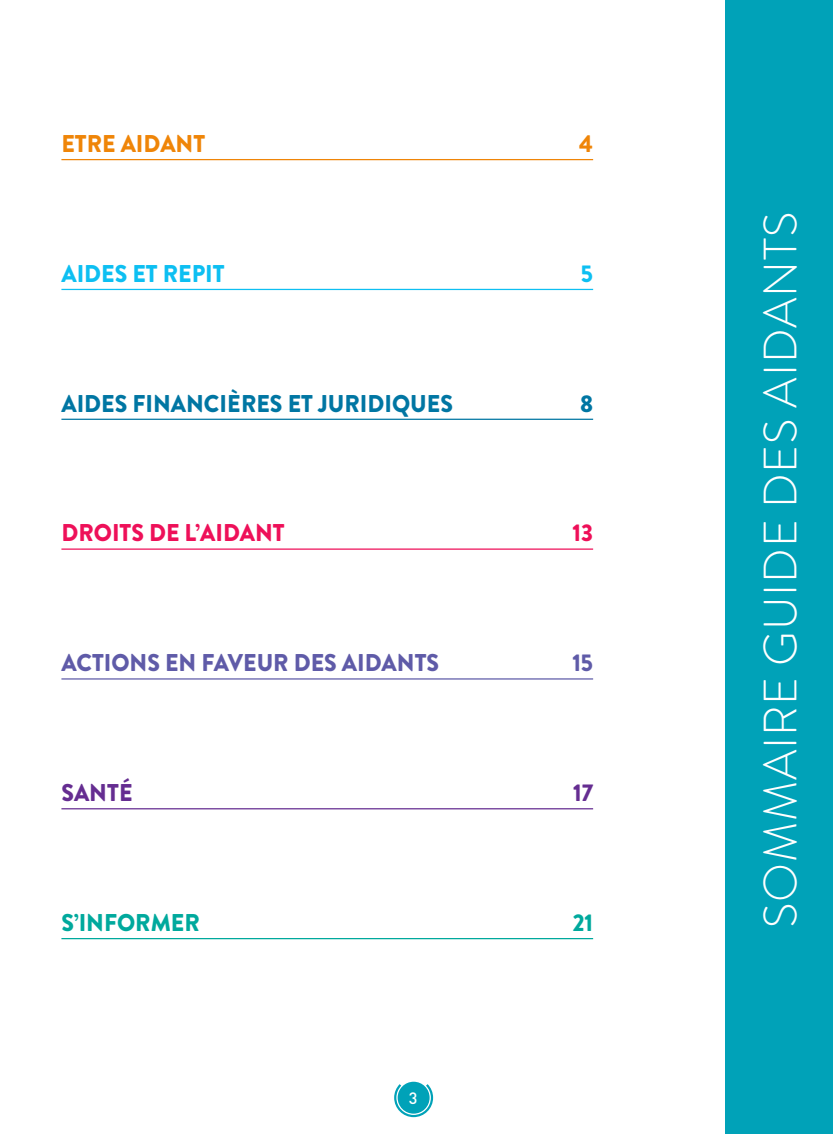
<style>
.page{position:relative;width:833px;height:1134px;background:#fff}
.page>*{position:absolute;margin:0;border:0;box-sizing:border-box;transform-origin:0 0}
.Standerd_DIN{font:300 46.62px "Brandon Grotesque";letter-spacing:.02em;color:#fff}
.t1{font:900 24.25px "Brandon Grotesque";color:#0076a3;scale:.95 1}
.t2{font:900 24.25px "Brandon Grotesque";color:#5f5ba8;scale:.95 1}
.t3{font:900 24.25px "Brandon Grotesque";color:#ee1059;scale:.95 1}
.t4{font:900 24.25px "Brandon Grotesque";color:#0dbff2;scale:.95 1}
.t5{font:900 24.25px "Brandon Grotesque";color:#00a99d;scale:.95 1}
.t6{font:900 24.25px "Brandon Grotesque";color:#ef8508;scale:.95 1}
.t7{font:900 24.25px "Brandon Grotesque";color:#652d91;scale:.95 1}
.t8{font:500 16.25px "DIN Pro";color:#fff}
</style>
<div class="page">
<div style="left:398px;top:1082px;width:31px;height:32px;background:#00a2b8;border-radius:50%"></div>
<svg style="left:394px;top:1084px;width:39px;height:33px"></svg>
<hr style="left:61px;top:159px;width:532px;height:1px;background:#ef8508">
<hr style="left:61px;top:289px;width:532px;height:1px;background:#0dbff2">
<hr style="left:61px;top:419px;width:532px;height:1px;background:#0076a3">
<hr style="left:61px;top:548px;width:532px;height:2px;background:#ee1059">
<hr style="left:61px;top:678px;width:532px;height:1px;background:#5f5ba8">
<hr style="left:61px;top:808px;width:532px;height:1px;background:#652d91">
<hr style="left:61px;top:938px;width:532px;height:1px;background:#00a99d">
<div style="left:725px;top:0;width:108px;height:1134px;background:#00a2b8"></div>
<p class="t6" style="left:61px;top:126px;width:153px">ETRE AIDANT</p>
<p class="t6" style="left:579px;top:126px;width:16px">4</p>
<p class="t4" style="left:61px;top:256px;width:173px">AIDES ET REPIT</p>
<p class="t4" style="left:581px;top:256px;width:14px">5</p>
<p class="t1" style="left:61px;top:386px;width:414px">AIDES FINANCIÈRES ET JURIDIQUES</p>
<p class="t1" style="left:580px;top:386px;width:15px">8</p>
<p class="t3" style="left:61px;top:516px;width:236px">DROITS DE L’AIDANT</p>
<p class="t3" style="left:572px;top:516px;width:23px">13</p>
<p class="t2" style="left:61px;top:646px;width:399px">ACTIONS EN FAVEUR DES AIDANTS</p>
<p class="t2" style="left:572px;top:646px;width:23px">15</p>
<p class="t7" style="left:61px;top:775px;width:76px">SANTÉ</p>
<p class="t7" style="left:573px;top:775px;width:23px">17</p>
<p class="t5" style="left:61px;top:905px;width:147px">S’INFORMER</p>
<p class="t5" style="left:572px;top:905px;width:23px">21</p>
<p class="t8" style="left:409px;top:1087px;width:10px">3</p>
<p class="Standerd_DIN" style="left:748px;top:928px;width:718px;rotate:-90deg">SOMMAIRE GUIDE DES AIDANTS</p>
</div>
